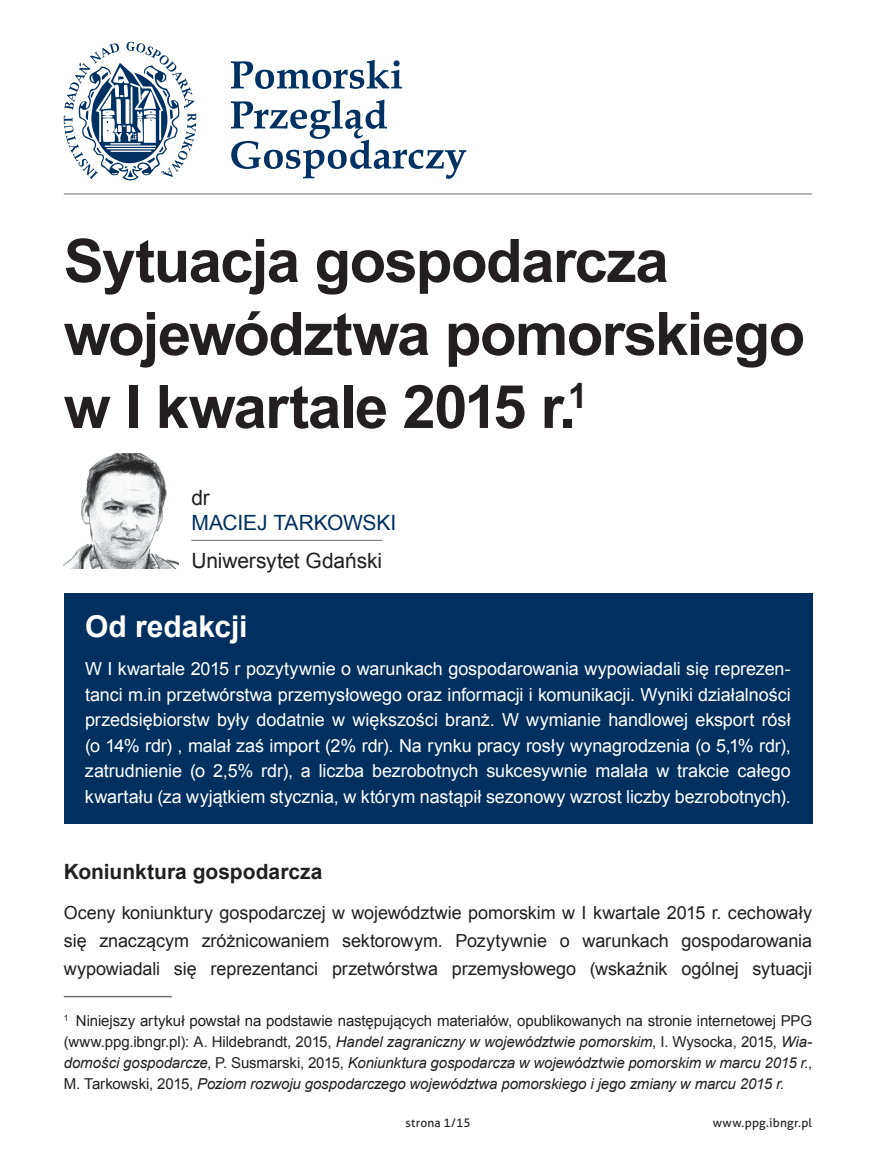
<style>
.page{position:relative;width:876px;height:1170px;background:#fff}
.page>*{position:absolute;margin:0;border:0;box-sizing:border-box;transform-origin:0 0}
.t1{font:700 60px/72.9px "Arial";letter-spacing:-.025em;color:#231f20}
.t2{font:700 30px "Arial";color:#fff}
.t3{font:700 21px "Arial";color:#231f20}
.t4{font:21px "Arial";letter-spacing:-.005em;color:#231f20}
.t5{font:21px "Arial";letter-spacing:-.005em;color:#003060}
.t6{font:18px/25.5px "Arial";letter-spacing:-.005em;color:#fff;text-align:justify}
.t7{font:18px/27.9px "Arial";letter-spacing:-.005em;color:#231f20;text-align:justify}
.t8{font:italic 15px/21px "Arial";letter-spacing:-.005em;color:#231f20;text-align:justify}
.t9{font:12px "Aller";letter-spacing:.015em;color:#231f20}
.s1{font-style:normal}
</style>
<div class="page">
<svg style="left:231px;top:60px;width:171px;height:29px"></svg>
<svg style="left:231px;top:100px;width:235px;height:79px"></svg>
<svg style="left:64px;top:42px;width:132px;height:138px"></svg>
<hr style="left:64px;top:193px;width:748px;height:1px;background:#6c6d70">
<img style="left:64px;top:453px;width:115px;height:115px">
<hr style="left:191px;top:540px;width:191px;height:1px;background:#6c6d70">
<div style="left:64px;top:593px;width:748px;height:231px;background:#003060"></div>
<hr style="left:64px;top:995px;width:108px;height:2px;background:#6c6d70">
<h1 class="t1" style="left:64px;top:226px;width:743px">Sytuacja gospodarcza województwa pomorskiego w I kwartale 2015 r.<sup>1</sup></h1>
<p class="t4" style="left:191px;top:483px;width:20px">dr</p>
<p class="t5" style="left:191px;top:509px;width:207px">Maciej Tarkowski</p>
<p class="t4" style="left:191px;top:547px;width:192px">Uniwersytet Gdański</p>
<h2 class="t2" style="left:85px;top:606px;width:164px">Od redakcji</h2>
<p class="t6" style="left:85px;top:656px;width:707px">W I kwartale 2015 r pozytywnie o warunkach gospodarowania wypowiadali się reprezen&shy;tanci m.in przetwórstwa przemysłowego oraz informacji i komunikacji. Wyniki działalności przedsiębiorstw były dodatnie w większości branż. W wymianie handlowej eksport rósł (o 14% rdr) , malał zaś import (2% rdr). Na rynku pracy rosły wynagrodzenia (o 5,1% rdr), zatrudnienie (o 2,5% rdr), a liczba bezrobotnych sukcesywnie malała w trakcie całego kwartału (za wyjątkiem stycznia, w którym nastąpił sezonowy wzrost liczby bezrobotnych).</p>
<p class="t3" style="left:64px;top:857px;width:260px">Koniunktura gospodarcza</p>
<p class="t7" style="left:64px;top:899px;width:750px">Oceny koniunktury gospodarczej w województwie pomorskim w I kwartale 2015 r. cechowały się znaczącym zróżnicowaniem sektorowym. Pozytywnie o warunkach gospodarowania wypowiadali się reprezentanci przetwórstwa przemysłowego (wskaźnik ogólnej sytuacji</p>
<p class="t8" style="left:64px;top:1010px;width:750px"><sup>1</sup> <span class="s1">Niniejszy artykuł powstał na podstawie następujących materiałów, opublikowanych na stronie internetowej PPG (www.ppg.ibngr.pl): A. Hildebrandt, 2015,</span> Handel zagraniczny w województwie pomorskim<span class="s1">, I. Wysocka, 2015,</span> Wia&shy;domości gospodarcze<span class="s1">, P. Susmarski, 2015,</span> Koniunktura gospodarcza w województwie pomorskim w marcu 2015 r.<span class="s1">, M. Tarkowski, 2015,</span> Poziom rozwoju gospodarczego województwa pomorskiego i jego zmiany w marcu 2015 r.</p>
<p class="t9" style="left:405px;top:1115px;width:67px">strona 1/15</p>
<p class="t9" style="left:713px;top:1115px;width:101px">www.ppg.ibngr.pl</p>
</div>
